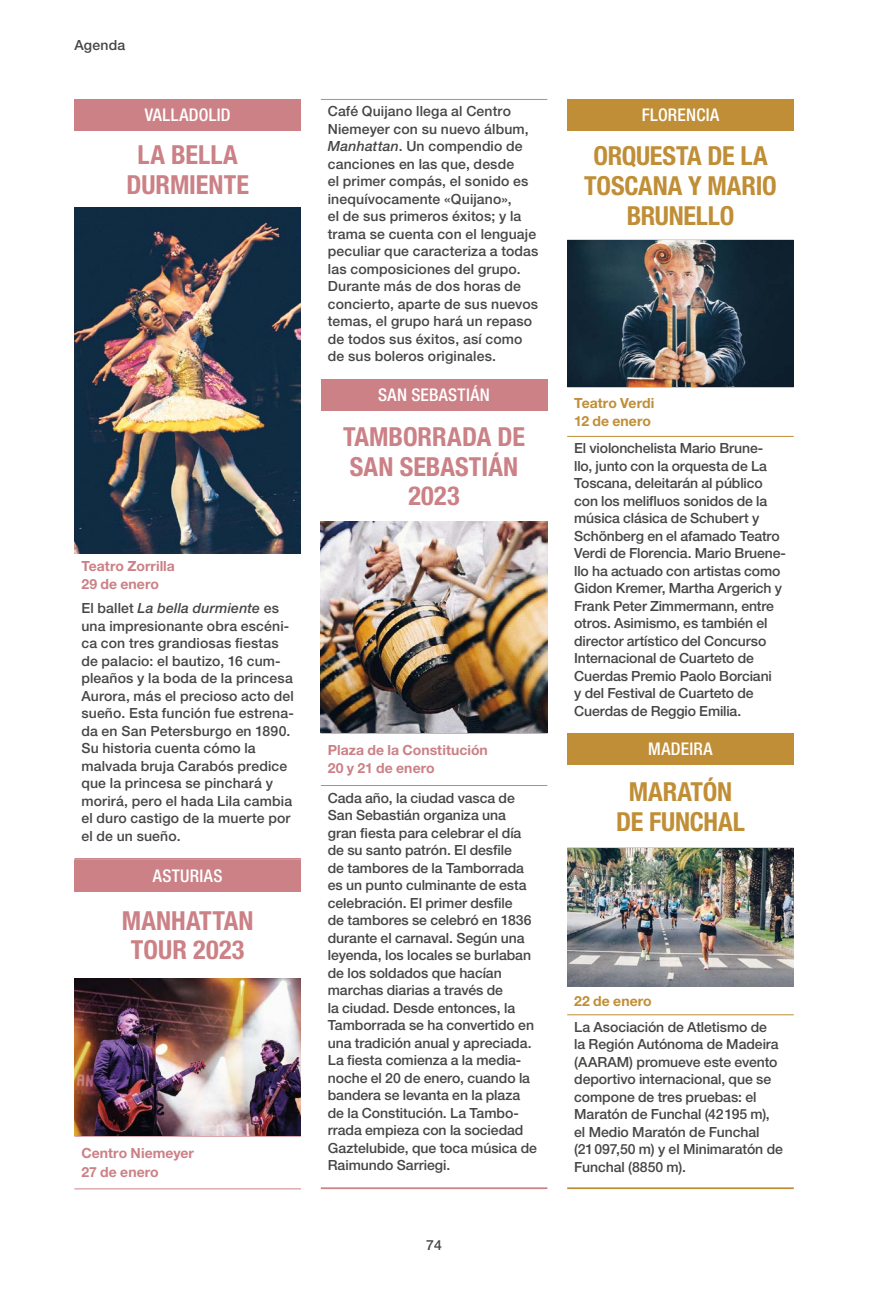
<style>
.page{position:relative;width:893px;height:1290px;background:#fff}
.page>*{position:absolute;margin:0;border:0;box-sizing:border-box;transform-origin:0 0}
.t1{font:700 condensed 26.25px/29.8px "Helvetica Neue LT Std";color:#cb8186;text-align:center}
.t2{font:700 condensed 26.25px/29.8px "Helvetica Neue LT Std";letter-spacing:-.01em;color:#c08e36;text-align:center}
.t3{font:500 condensed 17.5px "Helvetica Neue LT Std";letter-spacing:.02em;color:#fff}
.t4{font:500 14px/17.5px "Helvetica Neue LT Std";color:#474645}
.t5{font:700 14px "Helvetica Neue LT Std";color:#cb8186}
.t6{font:700 14px "Helvetica Neue LT Std";letter-spacing:.005em;color:#c08e36}
.s1{font-style:italic}
</style>
<div class="page">
<div style="left:74px;top:860px;width:227px;height:31px;background:#cb8186"></div>
<hr style="left:74px;top:1136px;width:227px;height:1px;background:#cb8186">
<hr style="left:74px;top:1188px;width:227px;height:1px;background:#cb8186">
<img style="left:74px;top:979px;width:227px;height:157px">
<div style="left:321px;top:379px;width:226px;height:32px;background:#cb8186"></div>
<hr style="left:321px;top:733px;width:226px;height:1px;background:#cb8186">
<hr style="left:321px;top:1187px;width:226px;height:2px;background:#cb8186">
<hr style="left:321px;top:785px;width:226px;height:1px;background:#cb8186">
<img style="left:321px;top:522px;width:226px;height:211px">
<div style="left:567px;top:733px;width:227px;height:32px;background:#c08e36"></div>
<hr style="left:567px;top:1014px;width:227px;height:1px;background:#c08e36">
<hr style="left:567px;top:986px;width:227px;height:1px;background:#c08e36">
<hr style="left:567px;top:1187px;width:227px;height:2px;background:#c08e36">
<img style="left:567px;top:848px;width:227px;height:138px">
<div style="left:567px;top:99px;width:227px;height:32px;background:#c08e36"></div>
<hr style="left:567px;top:436px;width:227px;height:1px;background:#c08e36">
<hr style="left:567px;top:387px;width:227px;height:1px;background:#c08e36">
<img style="left:567px;top:240px;width:227px;height:147px">
<div style="left:74px;top:99px;width:227px;height:32px;background:#cb8186"></div>
<hr style="left:74px;top:858px;width:227px;height:2px;background:#cb8186">
<img style="left:74px;top:208px;width:227px;height:345px">
<hr style="left:321px;top:99px;width:226px;height:1px;background:#cb8186">
<p class="t4" style="left:74px;top:36px;width:52px">Agenda</p>
<p class="t3" style="left:145px;top:105px;width:87px">VALLADOLID</p>
<p class="t1" style="left:126px;top:139px;width:124px">LA BELLA<br>DURMIENTE</p>
<p class="t5" style="left:81px;top:557px;width:95px">Teatro Zorrilla</p>
<p class="t5" style="left:81px;top:575px;width:79px">29 de enero</p>
<p class="t4" style="left:81px;top:599px;width:214px">El ballet <span class="s1">La bella durmiente</span> es una impresionante obra escéni&shy;ca con tres grandiosas fiestas de palacio: el bautizo, 16 cum&shy;pleaños y la boda de la princesa<br>Aurora, más el precioso acto del sueño. Esta función fue estrena&shy;da en San Petersburgo en 1890.<br>Su historia cuenta cómo la malvada bruja Carabós predice que la princesa se pinchará y morirá, pero el hada Lila cambia el duro castigo de la muerte por el de un sueño.</p>
<p class="t3" style="left:153px;top:865px;width:71px">ASTURIAS</p>
<p class="t1" style="left:122px;top:905px;width:133px">MANHATTAN<br>TOUR 2023</p>
<p class="t5" style="left:81px;top:1145px;width:114px">Centro Niemeyer</p>
<p class="t5" style="left:81px;top:1163px;width:79px">27 de enero</p>
<p class="t4" style="left:328px;top:103px;width:212px">Café Quijano llega al Centro<br>Niemeyer con su nuevo álbum,<br><span class="s1">Manhattan</span>. Un compendio de canciones en las que, desde<br>el primer compás, el sonido es inequívocamente «Quijano»,<br>el de sus primeros éxitos; y la trama se cuenta con el lenguaje peculiar que caracteriza a todas las composiciones del grupo.<br>Durante más de dos horas de concierto, aparte de sus nuevos temas, el grupo hará un repaso de todos sus éxitos, así como de sus boleros originales.</p>
<p class="t3" style="left:378px;top:384px;width:113px">SAN SEBASTIÁN</p>
<p class="t1" style="left:343px;top:421px;width:183px">TAMBORRADA DE<br>SAN SEBASTIÁN<br>2023</p>
<p class="t5" style="left:328px;top:741px;width:162px">Plaza de la Constitución</p>
<p class="t5" style="left:328px;top:760px;width:108px">20 y 21 de enero</p>
<p class="t4" style="left:328px;top:789px;width:211px">Cada año, la ciudad vasca de<br>San Sebastián organiza una gran fiesta para celebrar el día de su santo patrón. El desfile<br>de tambores de la Tamborrada es un punto culminante de esta celebración. El primer desfile<br>de tambores se celebró en 1836 durante el carnaval. Según una leyenda, los locales se burlaban de los soldados que hacían marchas diarias a través de<br>la ciudad. Desde entonces, la<br>Tamborrada se ha convertido en una tradición anual y apreciada.<br>La fiesta comienza a la media&shy;noche el 20 de enero, cuando la bandera se levanta en la plaza de la Constitución. La Tambo&shy;rrada empieza con la sociedad<br>Gaztelubide, que toca música de<br>Raimundo Sarriegi.</p>
<p class="t4" style="left:426px;top:1236px;width:17px">74</p>
<p class="t3" style="left:642px;top:105px;width:79px">FLORENCIA</p>
<p class="t2" style="left:584px;top:141px;width:194px">ORQUESTA DE LA<br>TOSCANA Y MARIO<br>BRUNELLO</p>
<p class="t6" style="left:574px;top:394px;width:82px">Teatro Verdi</p>
<p class="t6" style="left:574px;top:412px;width:78px">12 de enero</p>
<p class="t4" style="left:574px;top:439px;width:213px">El violonchelista Mario Brune-<br>llo, junto con la orquesta de La<br>Toscana, deleitarán al público con los melifluos sonidos de la música clásica de Schubert y<br>Schönberg en el afamado Teatro<br>Verdi de Florencia. Mario Bruene&shy;llo ha actuado con artistas como<br>Gidon Kremer, Martha Argerich y<br>Frank Peter Zimmermann, entre otros. Asimismo, es también el director artístico del Concurso<br>Internacional de Cuarteto de<br>Cuerdas Premio Paolo Borciani<br>y del Festival de Cuarteto de<br>Cuerdas de Reggio Emilia.</p>
<p class="t3" style="left:648px;top:739px;width:66px">MADEIRA</p>
<p class="t2" style="left:616px;top:776px;width:130px">MARATÓN<br>DE FUNCHAL</p>
<p class="t6" style="left:574px;top:992px;width:79px">22 de enero</p>
<p class="t4" style="left:574px;top:1018px;width:210px">La Asociación de Atletismo de<br>la Región Autónoma de Madeira (AARAM) promueve este evento deportivo internacional, que se compone de tres pruebas: el<br>Maratón de Funchal (42195 m), el Medio Maratón de Funchal (21097,50 m) y el Minimaratón de<br>Funchal (8850 m).</p>
</div>
